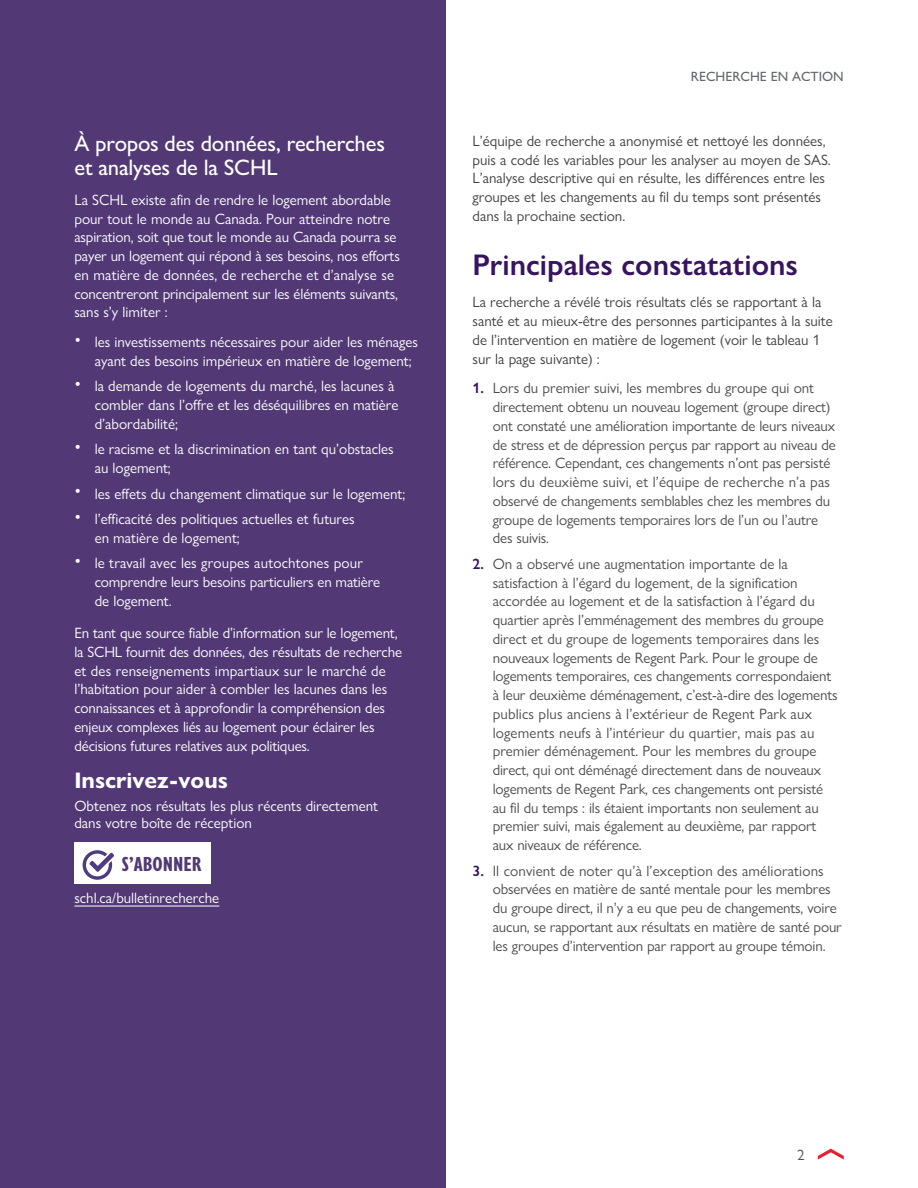
<style>
.page{position:relative;width:918px;height:1188px;background:#fff}
.page>*{position:absolute;margin:0;border:0;box-sizing:border-box;transform-origin:0 0}
.H3_Subhead{font:600 30px "Gill Sans Nova";color:#381460}
.H3_About_Title{font:500 22.5px/24px "Gill Sans Nova";letter-spacing:-.01em;color:#fff}
.H4_Signup{font:700 22.5px "Gill Sans Nova";color:#fff}
.P_Button_Call_to_act{font:700 condensed 21px "Gill Sans Nova";color:#523975}
.t1{font:15px/18.8px "Gill Sans Nova";letter-spacing:-.01em;color:#4d4d4f}
.P_About_Body{font:15px/18.8px "Gill Sans Nova";color:#fff}
.P_Body{font:15px/18.8px "Gill Sans Nova";color:#414042}
.P_Signup_Body{font:15px/16.5px "Gill Sans Nova";color:#fff}
.P_Button_Call_to_act-2{font:15px "Gill Sans Nova";color:#fff}
.t2{font:500 13.5px "Gill Sans Nova";color:#626770}
.s1{font-size:18px}
.s2{font-weight:600;color:#381460}
.s3{font-size:15.15px}
</style>
<div class="page">
<div style="left:0;top:0;width:446px;height:1188px;background:#523975"></div>
<svg style="left:818px;top:1149px;width:26px;height:11px"></svg>
<hr style="left:74px;top:906px;width:145px;height:1px;background:#fff">
<div style="left:75px;top:842px;width:136px;height:42px;background:#fff"></div>
<svg style="left:83px;top:850px;width:31px;height:30px"></svg>
<h3 class="H3_About_Title" style="left:74px;top:132px;width:312px">À propos des données, recherches et analyses de la SCHL</h3>
<p class="P_About_Body" style="left:74px;top:190px;width:327px">La SCHL existe afin de rendre le logement abordable pour tout le monde au Canada. Pour atteindre notre aspiration, soit que tout le monde au Canada pourra se payer un logement qui répond à ses besoins, nos efforts en matière de données, de recherche et d’analyse se concentreront principalement sur les éléments suivants, sans s’y limiter :</p>
<p class="P_About_Body" style="left:95px;top:332px;width:325px;text-indent:-20px"><span class="s1">•</span> les investissements nécessaires pour aider les ménages ayant des besoins impérieux en matière de logement;</p>
<p class="P_About_Body" style="left:95px;top:377px;width:305px;text-indent:-20px"><span class="s1">•</span> la demande de logements du marché, les lacunes à combler dans l’offre et les déséquilibres en matière d’abordabilité;</p>
<p class="P_About_Body" style="left:95px;top:440px;width:300px;text-indent:-20px"><span class="s1">•</span> le racisme et la discrimination en tant qu’obstacles au logement;</p>
<p class="P_About_Body" style="left:74px;top:484px;width:332px"><span class="s1">•</span> les effets du changement climatique sur le logement;</p>
<p class="P_About_Body" style="left:95px;top:509px;width:262px;text-indent:-20px"><span class="s1">•</span> l’efficacité des politiques actuelles et futures en matière de logement;</p>
<p class="P_About_Body" style="left:95px;top:554px;width:287px;text-indent:-20px"><span class="s1">•</span> le travail avec les groupes autochtones pour comprendre leurs besoins particuliers en matière de logement.</p>
<p class="P_About_Body" style="left:74px;top:623px;width:329px">En tant que source fiable d’information sur le logement, la SCHL fournit des données, des résultats de recherche et des renseignements impartiaux sur le marché de l’habitation pour aider à combler les lacunes dans les connaissances et à approfondir la compréhension des enjeux complexes liés au logement pour éclairer les décisions futures relatives aux politiques.</p>
<h4 class="H4_Signup" style="left:74px;top:766px;width:155px">Inscrivez-vous</h4>
<p class="P_Signup_Body" style="left:74px;top:798px;width:305px">Obtenez nos résultats les plus récents directement dans votre boîte de réception</p>
<p class="P_Button_Call_to_act" style="left:122px;top:850px;width:81px">S’ABONNER</p>
<p class="P_Button_Call_to_act-2" style="left:74px;top:889px;width:146px">schl.ca/bulletinrecherche</p>
<p class="t2" style="left:691px;top:68px;width:154px">RECHERCHE EN ACTION</p>
<p class="P_Body" style="left:472px;top:131px;width:360px">L’équipe de recherche a anonymisé et nettoyé les données, puis a codé les variables pour les analyser au moyen de SAS.<br>L’analyse descriptive qui en résulte, les différences entre les groupes et les changements au fil du temps sont présentés dans la prochaine section.</p>
<h3 class="H3_Subhead" style="left:472px;top:247px;width:327px">Principales constatations</h3>
<p class="P_Body" style="left:472px;top:293px;width:362px">La recherche a révélé trois résultats clés se rapportant à la santé et au mieux-être des personnes participantes à la suite de l’intervention en matière de logement (voir le tableau 1 sur la page suivante) :</p>
<p class="t1" style="left:493px;top:379px;width:345px;text-indent:-20px"><span class="s2">1.</span> Lors du premier suivi, les membres du groupe qui ont directement obtenu un nouveau logement (groupe direct) ont constaté une amélioration importante de leurs niveaux de stress et de dépression perçus par rapport au niveau de référence. Cependant, ces changements n’ont pas persisté lors du deuxième suivi, et l’équipe de recherche n’a pas observé de changements semblables chez les membres du groupe de logements temporaires lors de l’un ou l’autre des suivis.</p>
<p class="t1" style="left:493px;top:554px;width:346px;text-indent:-20px"><span class="s2">2.</span> On a observé une augmentation importante de la satisfaction à l’égard du logement, de la signification accordée au logement et de la satisfaction à l’égard du quartier après l’emménagement des membres du groupe direct et du groupe de logements temporaires dans les nouveaux logements de <span class="s3">Regent Park</span>. Pour le groupe de logements temporaires, ces changements correspondaient à leur deuxième déménagement, c’est-à-dire des logements publics plus anciens à l’extérieur de <span class="s3">Regent Park</span> aux logements neufs à l’intérieur du quartier, mais pas au premier déménagement. Pour les membres du groupe direct, qui ont déménagé directement dans de nouveaux logements de <span class="s3">Regent Park</span>, ces changements ont persisté au fil du temps : ils étaient importants non seulement au premier suivi, mais également au deuxième, par rapport aux niveaux de référence.</p>
<p class="t1" style="left:493px;top:861px;width:351px;text-indent:-20px"><span class="s2">3.</span> Il convient de noter qu’à l’exception des améliorations observées en matière de santé mentale pour les membres du groupe direct, il n’y a eu que peu de changements, voire aucun, se rapportant aux résultats en matière de santé pour les groupes d’intervention par rapport au groupe témoin.</p>
<p class="t1" style="left:797px;top:1145px;width:9px">2</p>
</div>
